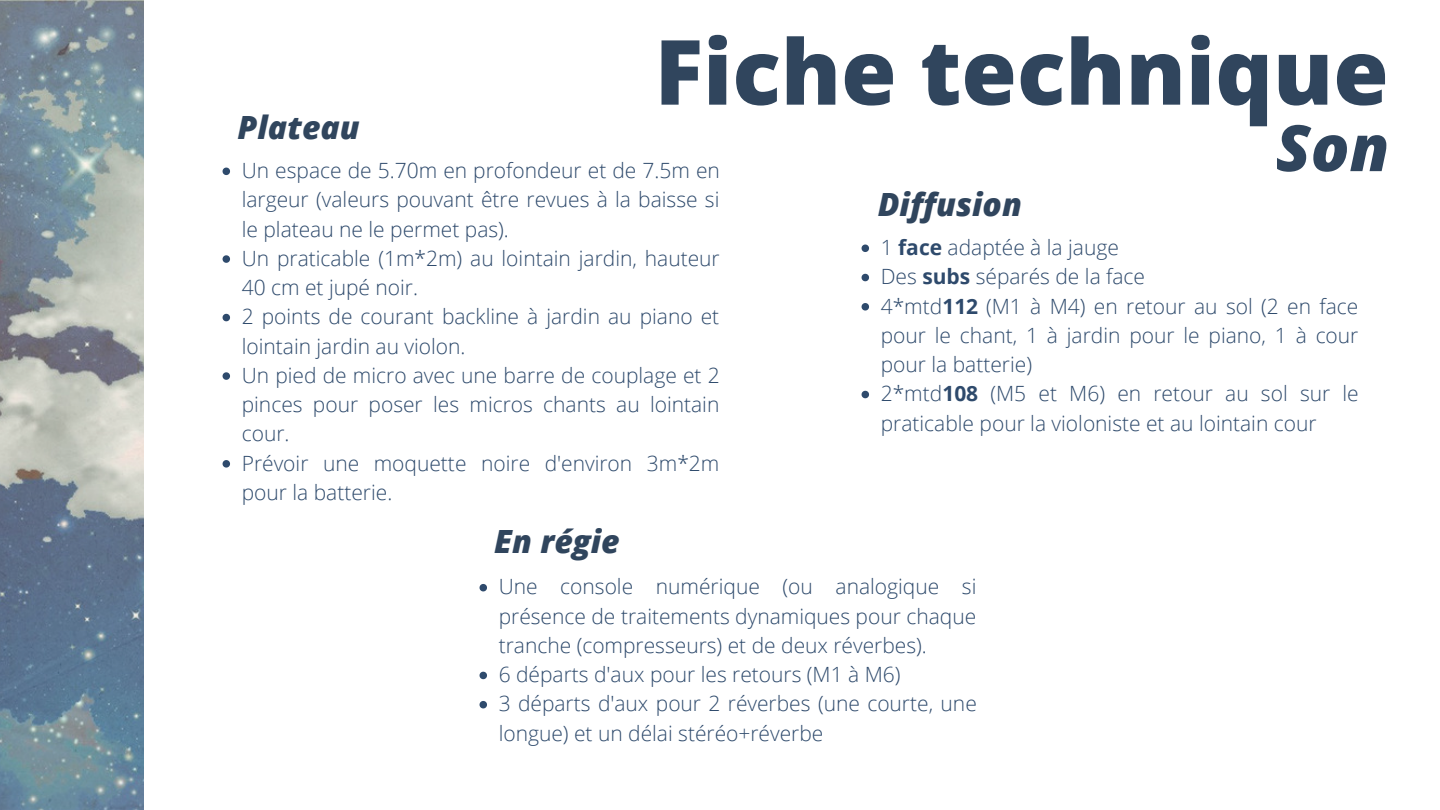
<style>
.page{position:relative;width:1440px;height:810px;background:#fff}
.page>*{position:absolute;margin:0;border:0;box-sizing:border-box;transform-origin:0 0}
.t1{font:800 90px "Open Sans";color:#30455d}
.t2{font:italic 800 64px "Open Sans";color:#30455d}
.t3{font:italic 800 32px "Open Sans";color:#30455d}
.t4{font:300 21px/29.2px "Open Sans";color:#2e4a6c}
.s1{font-weight:700}
</style>
<div class="page">
<img style="left:0;top:0;width:144px;height:810px">
<svg style="left:223px;top:168px;width:7px;height:7px"></svg>
<svg style="left:223px;top:255px;width:7px;height:8px"></svg>
<svg style="left:223px;top:314px;width:7px;height:7px"></svg>
<svg style="left:223px;top:372px;width:7px;height:8px"></svg>
<svg style="left:223px;top:460px;width:7px;height:8px"></svg>
<svg style="left:862px;top:245px;width:7px;height:7px"></svg>
<svg style="left:862px;top:274px;width:7px;height:7px"></svg>
<svg style="left:862px;top:303px;width:7px;height:8px"></svg>
<svg style="left:862px;top:391px;width:7px;height:7px"></svg>
<svg style="left:480px;top:584px;width:7px;height:7px"></svg>
<svg style="left:480px;top:672px;width:7px;height:7px"></svg>
<svg style="left:480px;top:701px;width:7px;height:7px"></svg>
<h1 class="t1" style="left:655px;top:9px;width:736px">Fiche technique</h1>
<p class="t4" style="left:242px;top:155px;width:480px">Un espace de 5.70m en profondeur et de 7.5m en largeur (valeurs pouvant être revues à la baisse si le plateau ne le permet pas).<br>Un praticable (1m*2m) au lointain jardin, hauteur 40 cm et jupé noir.<br>2 points de courant backline à jardin au piano et lointain jardin au violon.<br>Un pied de micro avec une barre de couplage et 2 pinces pour poser les micros chants au lointain cour.<br>Prévoir une moquette noire d'environ 3m*2m pour la batterie.</p>
<h3 class="t3" style="left:238px;top:105px;width:124px">Plateau</h3>
<h2 class="t2" style="left:1276px;top:103px;width:115px">Son</h2>
<h3 class="t3" style="left:878px;top:182px;width:146px">Diffusion</h3>
<p class="t4" style="left:881px;top:232px;width:480px">1 <span class="s1">face</span> adaptée à la jauge<br>Des <span class="s1">subs</span> séparés de la face<br>4*mtd<span class="s1">112</span> (M1 à M4) en retour au sol (2 en face pour le chant, 1 à jardin pour le piano, 1 à cour pour la batterie)<br>2*mtd<span class="s1">108</span> (M5 et M6) en retour au sol sur le praticable pour la violoniste et au lointain cour</p>
<h3 class="t3" style="left:494px;top:519px;width:127px">En régie</h3>
<p class="t4" style="left:499px;top:572px;width:480px">Une console numérique (ou analogique si présence de traitements dynamiques pour chaque tranche (compresseurs) et de deux réverbes).<br>6 départs d'aux pour les retours (M1 à M6)<br>3 départs d'aux pour 2 réverbes (une courte, une longue) et un délai stéréo+réverbe</p>
</div>
